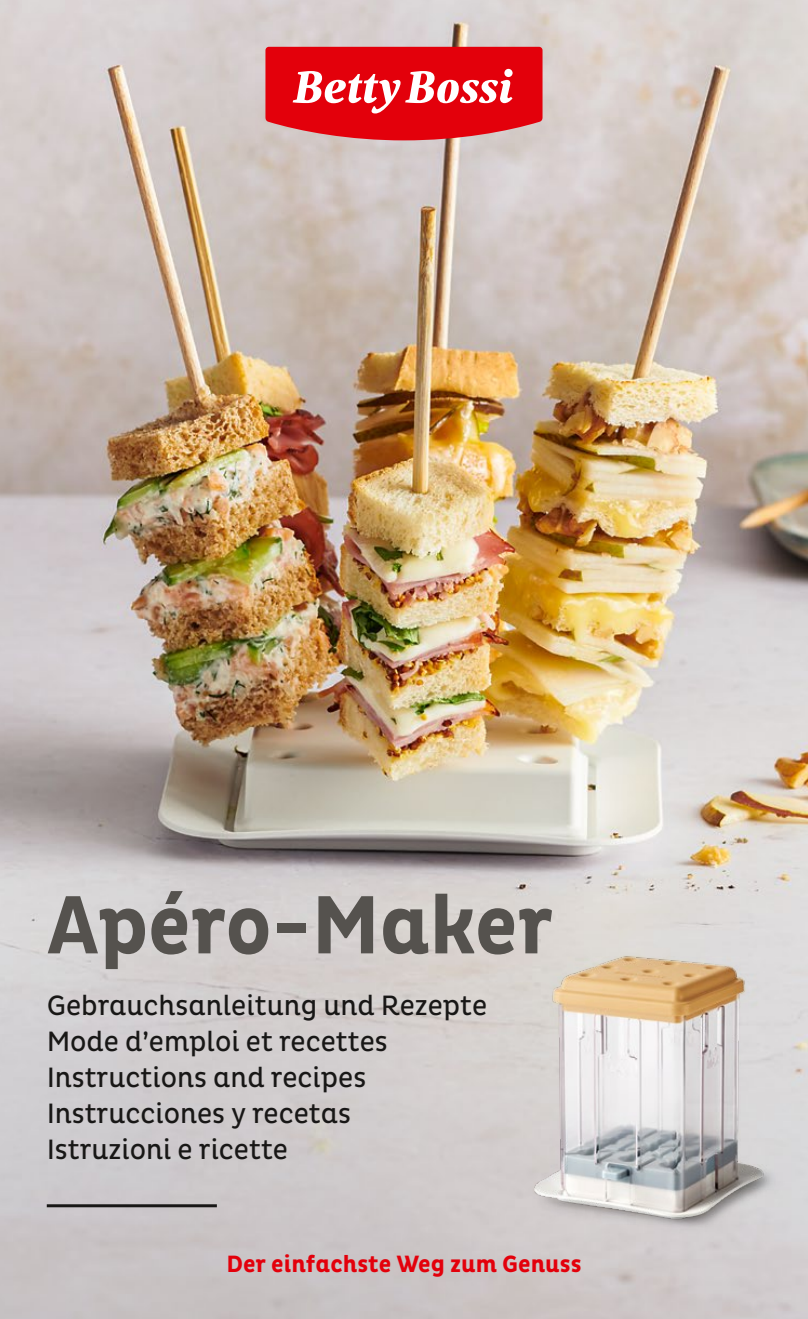
<style>
.page{position:relative;width:808px;height:1319px;background:#fff}
.page>*{position:absolute;margin:0;border:0;box-sizing:border-box;transform-origin:0 0}
.t1{font:700 84px "Pluto B Bn Cond";letter-spacing:-.01em;color:#55524e}
.t2{font:28.5px/36px "Pluto B Bn Cond";color:#181716}
.t3{font:700 24px "Pluto B Bn Cond";color:#e3000b}
</style>
<div class="page">
<img style="left:0;top:0;width:808px;height:1318px">
<img style="left:520px;top:942px;width:272px;height:296px">
<svg style="left:265px;top:47px;width:277px;height:93px;background:#e52b34"></svg>
<hr style="left:47px;top:1203px;width:170px;height:3px;background:#181716">
<h1 class="t1" style="left:47px;top:877px;width:508px">Apéro-Maker</h1>
<p class="t2" style="left:47px;top:987px;width:442px">Gebrauchsanleitung und Rezepte<br>Mode d’emploi et recettes<br>Instructions and recipes<br>Instrucciones y recetas<br>Istruzioni e ricette</p>
<p class="t3" style="left:226px;top:1250px;width:357px">Der einfachste Weg zum Genuss</p>
</div>
